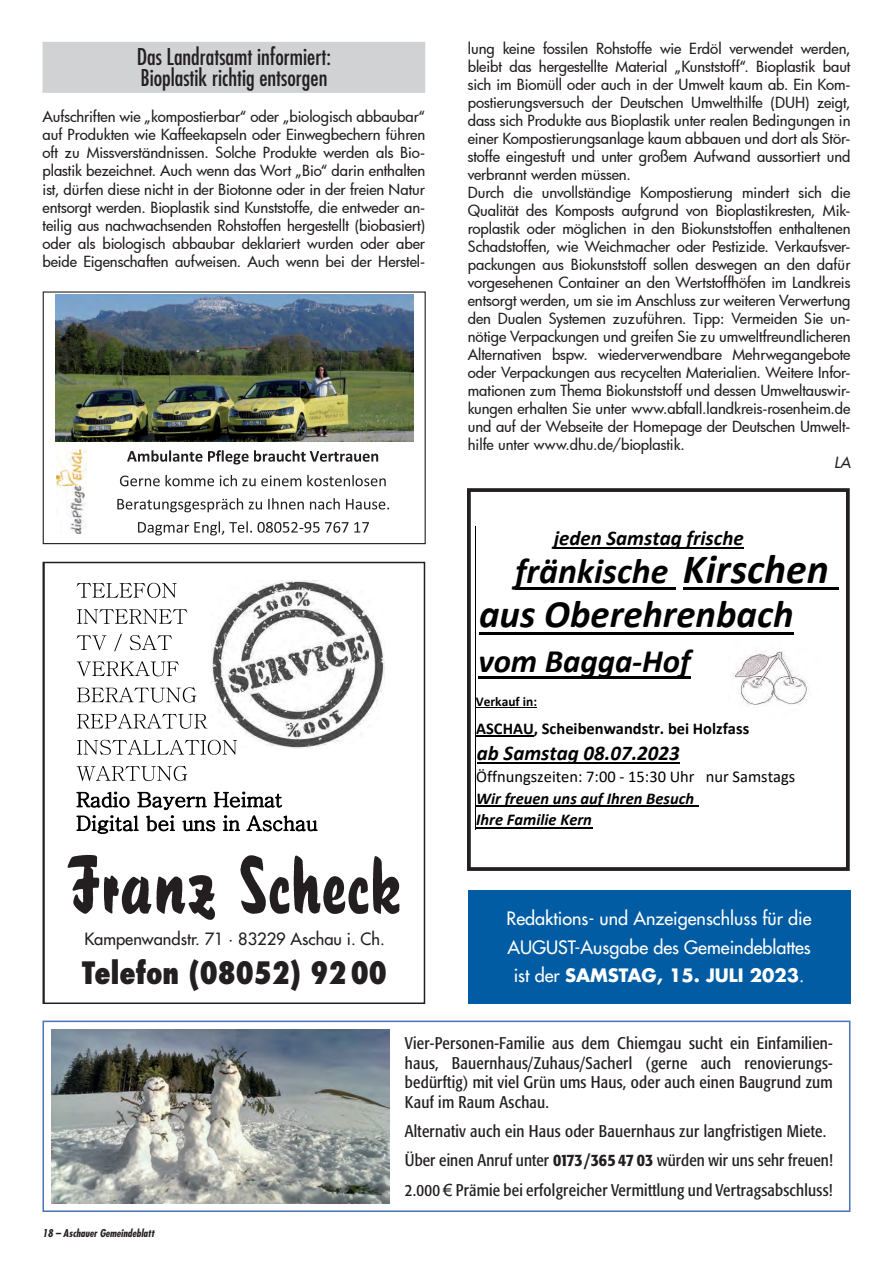
<style>
.page{position:relative;width:893px;height:1263px;background:#fff}
.page>*{position:absolute;margin:0;border:0;box-sizing:border-box;transform-origin:0 0}
.t1{font:italic 700 38.85px "Calibri";color:#000}
.t2{font:italic 700 35.85px "Calibri";color:#000}
.t3{font:italic 700 32.85px "Calibri";color:#000}
.t4{font:800 condensed 30px "Futura";color:#231f20}
.t5{font:condensed 22.5px/21px "Futura";color:#231f20}
.t6{font:italic 700 21px "Calibri";color:#000}
.t7{font:18px/28.5px "Futura";color:#fff;text-align:center}
.t8{font:condensed 16.8px/19.5px "Formata";letter-spacing:.015em;color:#231f20;text-align:justify}
.t9{font:italic 700 16.5px/21.3px "Calibri";color:#000}
.t10{font:16.5px "Calibri";color:#000}
.t11{font:700 16.5px "Calibri";color:#000}
.t12{font:16.5px "Futura";color:#231f20}
.t13{font:500 15px/18px "Futura";letter-spacing:-.005em;color:#231f20;text-align:justify}
.t14{font:italic 15px "Futura";color:#231f20}
.t15{font:700 13.5px "Calibri";color:#000}
.t16{font:italic 700 condensed 10.5px "Futura";color:#231f20}
.s1{font-size:41.7px}
.s2{font-weight:700}
.s3{font-weight:500;font-size:17.25px}
.s4{font-family:"Arial";font-stretch:normal}
</style>
<div class="page">
<div style="left:43px;top:291px;width:383px;height:253px;border:1px solid #231f20"></div>
<img style="left:55px;top:295px;width:358px;height:147px">
<img style="left:56px;top:449px;width:30px;height:85px">
<svg style="left:127px;top:450px;width:75px;height:12px"></svg>
<svg style="left:208px;top:450px;width:170px;height:14px"></svg>
<svg style="left:120px;top:476px;width:40px;height:10px"></svg>
<svg style="left:166px;top:475px;width:48px;height:11px"></svg>
<svg style="left:220px;top:475px;width:81px;height:11px"></svg>
<svg style="left:307px;top:475px;width:79px;height:11px"></svg>
<svg style="left:117px;top:498px;width:126px;height:14px"></svg>
<svg style="left:249px;top:502px;width:13px;height:7px"></svg>
<svg style="left:268px;top:498px;width:36px;height:11px"></svg>
<svg style="left:310px;top:498px;width:30px;height:11px"></svg>
<svg style="left:346px;top:499px;width:43px;height:10px"></svg>
<svg style="left:138px;top:521px;width:210px;height:14px"></svg>
<svg style="left:354px;top:522px;width:15px;height:11px"></svg>
<div style="left:43px;top:1020px;width:807px;height:192px;border:2px solid #4871b8"></div>
<img style="left:51px;top:1029px;width:338px;height:174px">
<svg style="left:76px;top:580px;width:309px;height:254px"></svg>
<img style="left:67px;top:855px;width:333px;height:65px">
<div style="left:43px;top:562px;width:382px;height:442px;border:2px solid #231f20"></div>
<hr style="left:554px;top:547px;width:190px;height:2px;background:#000">
<hr style="left:476px;top:707px;width:61px;height:1px;background:#000">
<hr style="left:476px;top:735px;width:58px;height:1px;background:#000">
<hr style="left:477px;top:762px;width:202px;height:1px;background:#000">
<hr style="left:476px;top:806px;width:223px;height:1px;background:#000">
<hr style="left:476px;top:827px;width:116px;height:1px;background:#000">
<hr style="left:515px;top:587px;width:161px;height:3px;background:#000">
<hr style="left:683px;top:587px;width:155px;height:3px;background:#000">
<hr style="left:479px;top:632px;width:315px;height:2px;background:#000">
<hr style="left:478px;top:676px;width:213px;height:2px;background:#000">
<img style="left:733px;top:651px;width:76px;height:55px">
<div style="left:467px;top:488px;width:383px;height:383px;border:4px solid #231f20"></div>
<div style="left:43px;top:42px;width:382px;height:51px;background:#d1d2d4"></div>
<div style="left:468px;top:890px;width:382px;height:113px;background:#015ca3"></div>
<h3 class="t5" style="left:137px;top:47px;width:196px">Das Landratsamt informiert:<br>Bioplastik richtig entsorgen</h3>
<p class="t13" style="left:43px;top:108px;width:384px">Aufschriften wie „kompostierbar“ oder „biologisch abbaubar“ auf Produkten wie Kaffeekapseln oder Einwegbechern führen oft zu Missverständnissen. Solche Produkte werden als Bio&shy;plastik bezeichnet. Auch wenn das Wort „Bio“ darin enthalten ist, dürfen diese nicht in der Biotonne oder in der freien Natur entsorgt werden. Bioplastik sind Kunststoffe, die entweder an&shy;teilig aus nachwachsenden Rohstoffen hergestellt (biobasiert) oder als biologisch abbaubar deklariert wurden oder aber beide Eigenschaften aufweisen. Auch wenn bei der Herstel-</p>
<p class="t12" style="left:84px;top:928px;width:302px">Kampenwandstr. 71 · 83229 Aschau i. Ch.</p>
<h3 class="t4" style="left:82px;top:952px;width:306px">Telefon (08052) 9200</h3>
<p class="t13" style="left:468px;top:39px;width:384px;text-align:left">lung keine fossilen Rohstoffe wie Erdöl verwendet werden, bleibt das hergestellte Material „Kunststoff“. Bioplastik baut sich im Biomüll oder auch in der Umwelt kaum ab. Ein Kom&shy;postierungsversuch der Deutschen Umwelthilfe (DUH) zeigt, dass sich Produkte aus Bioplastik unter realen Bedingungen in einer Kompostierungsanlage kaum abbauen und dort als Stör&shy;stoffe eingestuft und unter großem Aufwand aussortiert und verbrannt werden müssen.<br>Durch die unvollständige Kompostierung mindert sich die Qualität des Komposts aufgrund von Bioplastikresten, Mik&shy;roplastik oder möglichen in den Biokunststoffen enthaltenen Schadstoffen, wie Weichmacher oder Pestizide. Verkaufsver&shy;packungen aus Biokunststoff sollen deswegen an den dafür vorgesehenen Container an den Wertstoffhöfen im Landkreis entsorgt werden, um sie im Anschluss zur weiteren Verwertung den Dualen Systemen zuzuführen. Tipp: Vermeiden Sie un&shy;nötige Verpackungen und greifen Sie zu umweltfreundlicheren Alternativen bspw. wiederverwendbare Mehrwegangebote oder Verpackungen aus recycelten Materialien. Weitere Infor&shy;mationen zum Thema Biokunststoff und dessen Umweltauswir&shy;kungen erhalten Sie unter www.abfall.landkreis-rosenheim.de und auf der Webseite der Homepage der Deutschen Umwelt&shy;hilfe unter www.dhu.de/bioplastik.</p>
<p class="t14" style="left:834px;top:453px;width:18px">LA</p>
<h3 class="t6" style="left:554px;top:523px;width:192px">jeden Samstag frische</h3>
<h2 class="t2" style="left:515px;top:546px;width:315px">fränkische <span class="s1">Kirschen</span></h2>
<h1 class="t1" style="left:479px;top:587px;width:316px">aus Oberehrenbach</h1>
<h3 class="t3" style="left:478px;top:638px;width:214px">vom Bagga-Hof</h3>
<p class="t15" style="left:476px;top:692px;width:63px">Verkauf in:</p>
<p class="t11" style="left:476px;top:716px;width:275px">ASCHAU, Scheibenwandstr. bei Holzfass</p>
<h3 class="t6" style="left:477px;top:738px;width:204px">ab Samstag 08.07.2023</h3>
<p class="t10" style="left:476px;top:765px;width:321px">Öffnungszeiten: 7:00 - 15:30 Uhr nur Samstags</p>
<p class="t9" style="left:476px;top:787px;width:219px">Wir freuen uns auf Ihren Besuch<br>Ihre Familie Kern</p>
<p class="t7" style="left:507px;top:904px;width:306px">Redaktions- und Anzeigenschluss für die<br>AUGUST-Ausgabe des Gemeindeblattes ist der <span class="s2">SAMSTAG, 15. JULI 2023</span>.</p>
<p class="t16" style="left:43px;top:1227px;width:113px">18 – Aschauer Gemeindeblatt</p>
<p class="t8" style="left:405px;top:1034px;width:429px">Vier-Personen-Familie aus dem Chiemgau sucht ein Einfamilien&shy;haus, Bauernhaus/Zuhaus/Sacherl (gerne auch renovierungs&shy;bedürftig) mit viel Grün ums Haus, oder auch einen Baugrund zum Kauf im Raum Aschau.</p>
<p class="t8" style="left:405px;top:1117px;width:429px;line-height:29.2px;text-align:left">Alternativ auch ein Haus oder Bauernhaus zur langfristigen Miete.<br>Über einen Anruf unter <span class="s3">0173/365 47 03</span> würden wir uns sehr freuen!<br>2.000 <span class="s4">€</span> Prämie bei erfolgreicher Vermittlung und Vertragsabschluss!</p>
</div>
